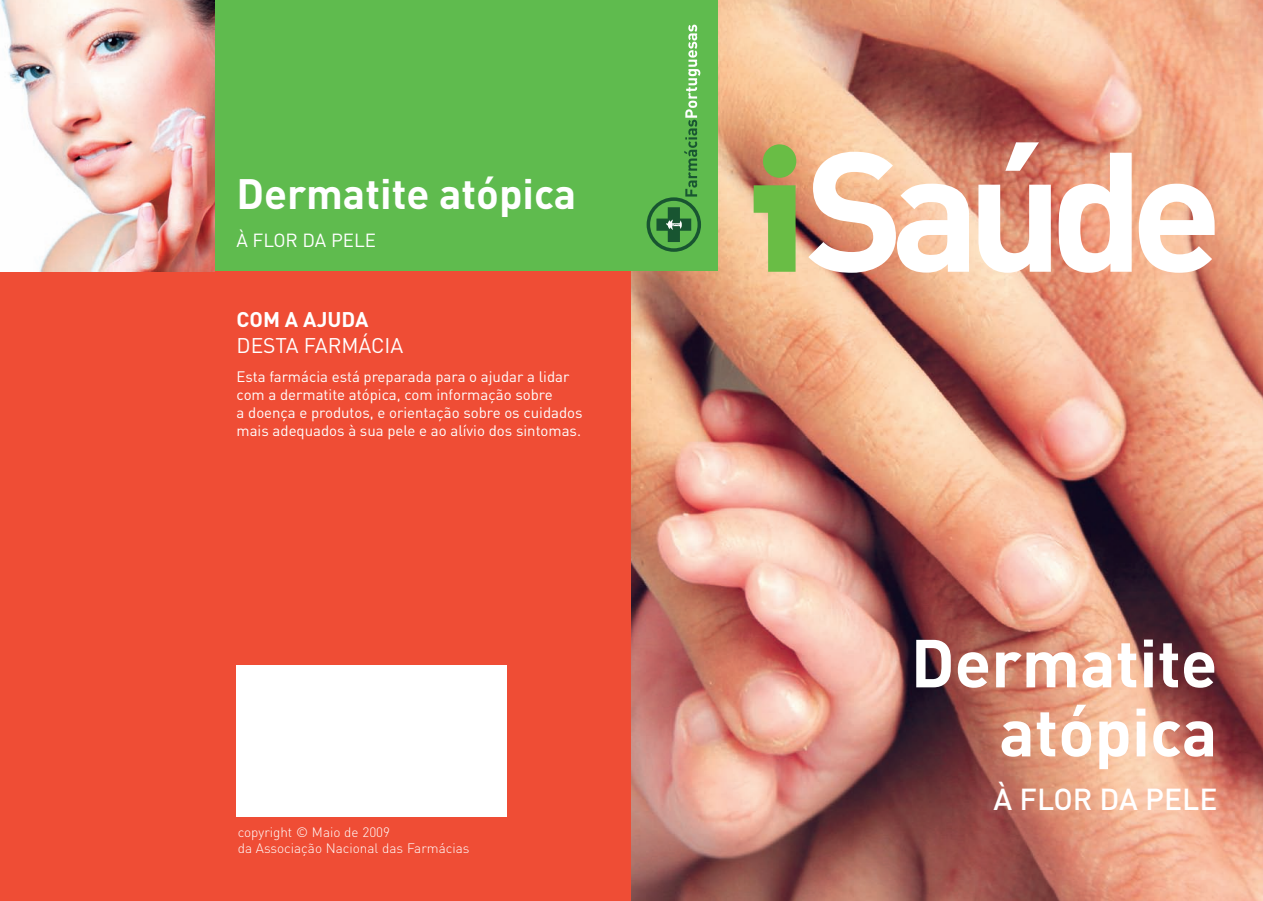
<style>
.page{position:relative;width:1263px;height:901px;background:#fff}
.page>*{position:absolute;margin:0;border:0;box-sizing:border-box;transform-origin:0 0}
.t1{font:700 66.75px/69px "DIN";color:#fff;text-align:right}
.t2{font:700 42px "DIN";color:#fff}
.t3{font:500 30px "DIN";color:#fff}
.t4{font:21px "DIN";color:#fff}
.t5{font:700 21px "DIN";color:#fff}
.t6{font:18.75px "DIN";color:#fff}
.t7{font:15px/18px "DIN";color:#fff}
.t8{font:300 13.5px/16.2px "DIN";color:#fff}
</style>
<div class="page">
<img style="left:0;top:0;width:1262px;height:901px">
<h2 class="t2" style="left:236px;top:170px;width:341px">Dermatite atópica</h2>
<p class="t6" style="left:236px;top:229px;width:141px">À FLOR DA PELE</p>
<h3 class="t5" style="left:236px;top:308px;width:133px">COM A AJUDA</h3>
<h3 class="t4" style="left:236px;top:333px;width:168px">DESTA FARMÁCIA</h3>
<p class="t7" style="left:236px;top:367px;width:347px">Esta farmácia está preparada para o ajudar a lidar com a dermatite atópica, com informação sobre<br>a doença e produtos, e orientação sobre os cuidados mais adequados à sua pele e ao alívio dos sintomas.</p>
<p class="t8" style="left:238px;top:824px;width:233px">copyright © Maio de 2009<br>da Associação Nacional das Farmácias</p>
<h1 class="t1" style="left:910px;top:630px;width:308px">Dermatite atópica</h1>
<h3 class="t3" style="left:993px;top:782px;width:225px">À FLOR DA PELE</h3>
</div>
